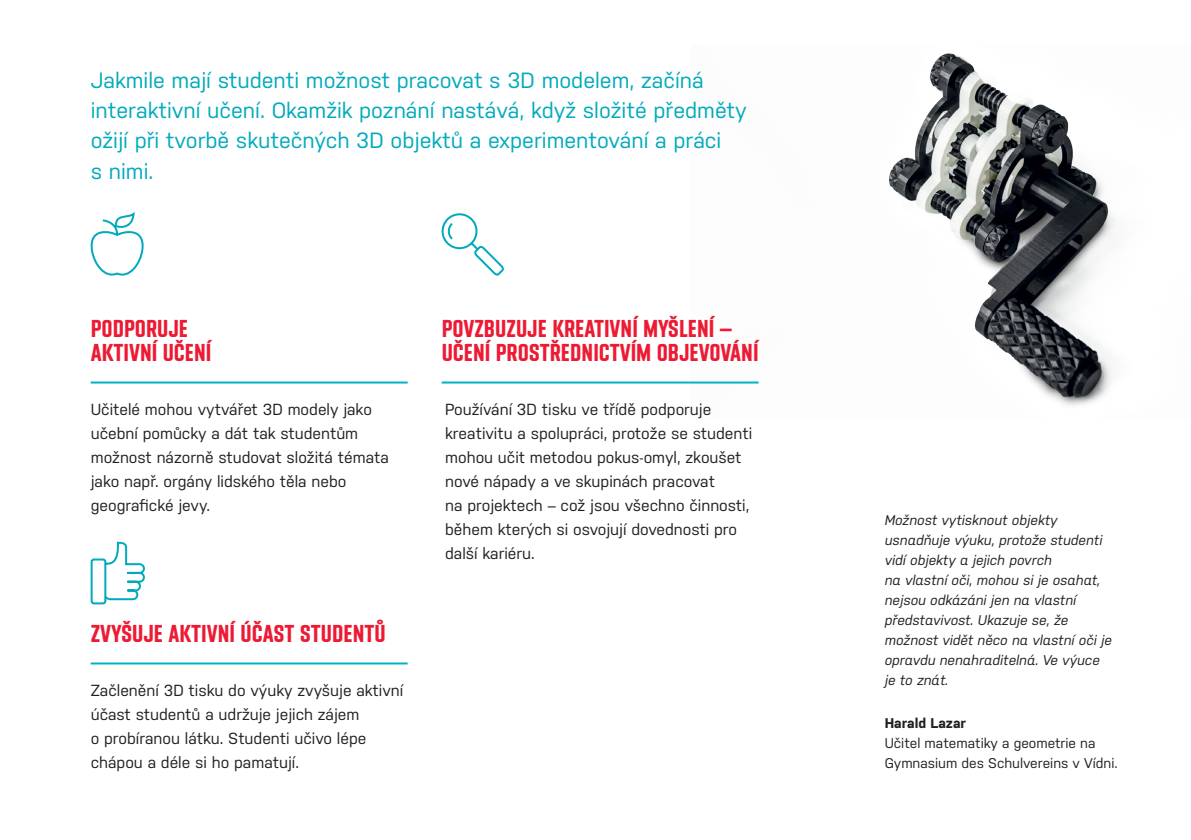
<style>
.page{position:relative;width:1191px;height:840px;background:#fff}
.page>*{position:absolute;margin:0;border:0;box-sizing:border-box;transform-origin:0 0}
.t1{font:700 24.4px/24px "Y Soft";color:#ed1a33}
.t2{font:22px/30px "Nudista";color:#00aabc}
.t3{font:16px/24px "Nudista";color:#231f20}
.t4{font:italic 14px/20px "Nudista";color:#231f20}
.t5{font:14px/20px "Nudista";color:#231f20}
.t6{font:700 14px "Nudista";color:#231f20}
</style>
<div class="page">
<img style="left:691px;top:53px;width:437px;height:353px">
<hr style="left:0;top:0;width:1px;height:839px;background:#231f20">
<svg style="left:441px;top:213px;width:63px;height:63px"></svg>
<svg style="left:90px;top:212px;width:54px;height:64px"></svg>
<svg style="left:90px;top:541px;width:55px;height:64px"></svg>
<hr style="left:442px;top:381px;width:316px;height:2px;background:#00b3c4">
<hr style="left:91px;top:381px;width:317px;height:2px;background:#00b3c4">
<hr style="left:91px;top:662px;width:317px;height:2px;background:#00b3c4">
<h2 class="t2" style="left:91px;top:64px;width:657px">Jakmile mají studenti možnost pracovat s 3D modelem, začíná interaktivní učení. Okamžik poznání nastává, když složité předměty ožijí při tvorbě skutečných 3D objektů a experimentování a práci<br>s nimi.</h2>
<h1 class="t1" style="left:91px;top:316px;width:122px">PODPORUJE<br>AKTIVNÍ UČENÍ</h1>
<h1 class="t1" style="left:442px;top:316px;width:318px">POVZBUZUJE KREATIVNÍ MYŠLENÍ –<br>UČENÍ PROSTŘEDNICTVÍM OBJEVOVÁNÍ</h1>
<p class="t3" style="left:91px;top:395px;width:300px">Učitelé mohou vytvářet 3D modely jako učební pomůcky a dát tak studentům možnost názorně studovat složitá témata jako např. orgány lidského těla nebo geografické jevy.</p>
<p class="t3" style="left:445px;top:395px;width:308px">Používání 3D tisku ve třídě podporuje kreativitu a spolupráci, protože se studenti mohou učit metodou pokus-omyl, zkoušet nové nápady a ve skupinách pracovat<br>na projektech – což jsou všechno činnosti, během kterých si osvojují dovednosti pro další kariéru.</p>
<h1 class="t1" style="left:91px;top:620px;width:296px">ZVYŠUJE AKTIVNÍ ÚČAST STUDENTŮ</h1>
<p class="t3" style="left:91px;top:676px;width:314px">Začlenění 3D tisku do výuky zvyšuje aktivní účast studentů a udržuje jejich zájem<br>o probíranou látku. Studenti učivo lépe chápou a déle si ho pamatují.</p>
<p class="t4" style="left:884px;top:509px;width:229px">Možnost vytisknout objekty usnadňuje výuku, protože studenti vidí objekty a jejich povrch<br>na vlastní oči, mohou si je osahat, nejsou odkázáni jen na vlastní představivost. Ukazuje se, že možnost vidět něco na vlastní oči je opravdu nenahraditelná. Ve výuce je to znát.</p>
<p class="t6" style="left:884px;top:712px;width:83px">Harald Lazar</p>
<p class="t5" style="left:884px;top:731px;width:234px">Učitel matematiky a geometrie na<br>Gymnasium des Schulvereins v Vídni.</p>
</div>
